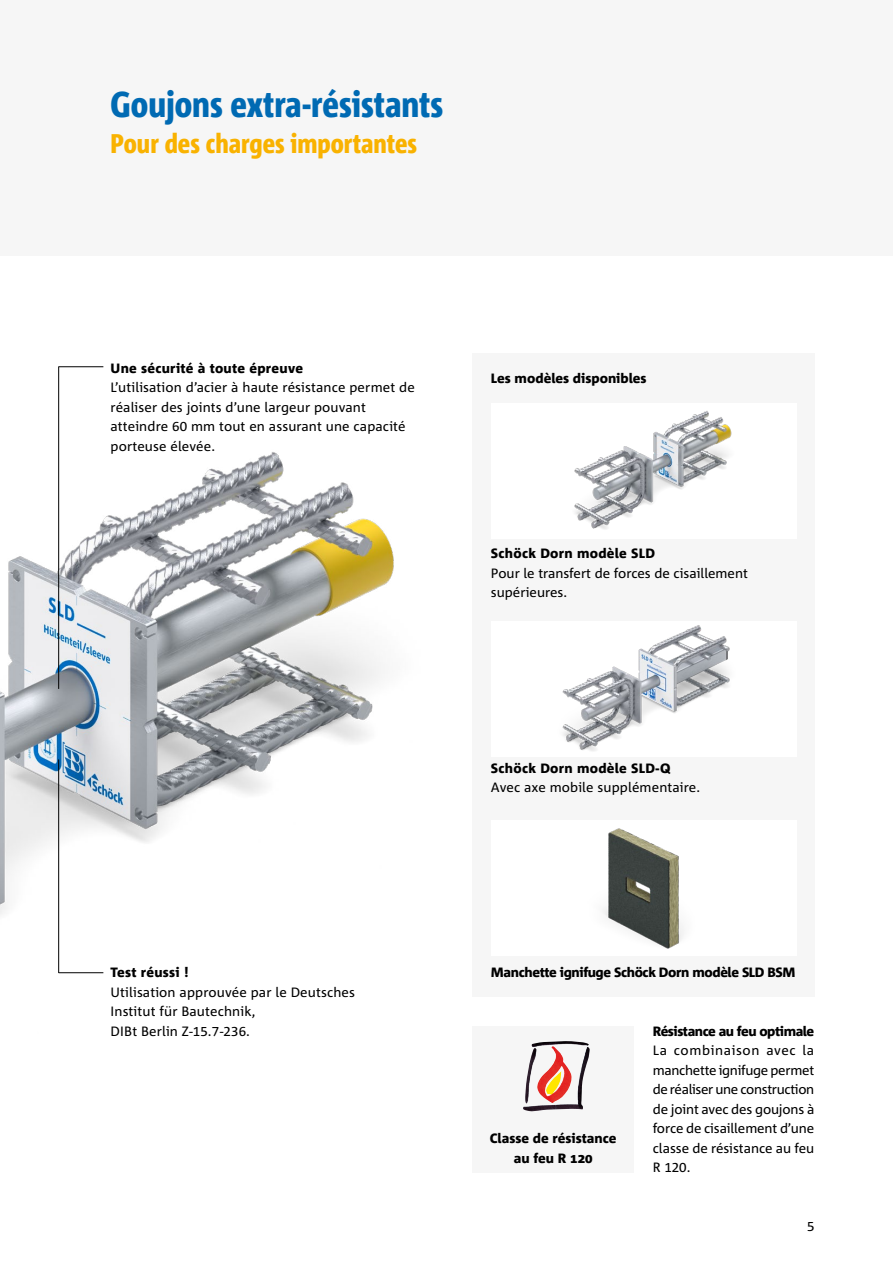
<style>
.page{position:relative;width:893px;height:1263px;background:#fff}
.page>*{position:absolute;margin:0;border:0;box-sizing:border-box;transform-origin:0 0}
.t1{font:800 condensed 36px "Corpid Schoeck";color:#006ab3}
.t2{font:800 condensed 27px "Corpid Schoeck";color:#f9b200}
.t3{font:13.5px/19.5px "Corpid Schoeck";letter-spacing:.01em;color:#000}
.t4{font:800 13.5px "Corpid Schoeck";letter-spacing:.02em;color:#000}
.t5{font:800 13.5px "Corpid Schoeck";letter-spacing:-.03em;color:#000}
.t6{font:800 13.5px/19.5px "Corpid Schoeck";color:#000;text-align:center}
</style>
<div class="page">
<img style="left:0;top:443px;width:394px;height:531px">
<div style="left:0;top:0;width:893px;height:255px;background:#f6f6f6"></div>
<div style="left:472px;top:353px;width:342px;height:643px;background:#f6f6f6"></div>
<div style="left:472px;top:1026px;width:162px;height:146px;background:#f6f6f6"></div>
<img style="left:523px;top:1041px;width:67px;height:70px">
<hr style="left:59px;top:972px;width:44px;height:1px;background:#000">
<hr style="left:59px;top:366px;width:44px;height:1px;background:#000">
<hr style="left:58px;top:759px;width:1px;height:214px;background:#000">
<hr style="left:58px;top:367px;width:1px;height:322px;background:#000">
<div style="left:491px;top:403px;width:305px;height:136px;background:#fff"></div>
<img style="left:574px;top:411px;width:158px;height:118px">
<div style="left:491px;top:621px;width:305px;height:136px;background:#fff"></div>
<img style="left:562px;top:625px;width:168px;height:126px">
<div style="left:491px;top:820px;width:305px;height:136px;background:#fff"></div>
<img style="left:603px;top:828px;width:81px;height:121px">
<h1 class="t1" style="left:111px;top:82px;width:334px">Goujons extra-résistants</h1>
<h2 class="t2" style="left:111px;top:127px;width:308px">Pour des charges importantes</h2>
<p class="t4" style="left:111px;top:360px;width:194px">Une sécurité à toute épreuve</p>
<p class="t3" style="left:111px;top:378px;width:306px">L’utilisation d’acier à haute résistance permet de réaliser des joints d’une largeur pouvant atteindre 60 mm tout en assurant une capacité porteuse élevée.</p>
<p class="t4" style="left:111px;top:964px;width:80px">Test réussi !</p>
<p class="t3" style="left:111px;top:982px;width:246px">Utilisation approuvée par le Deutsches<br>Institut für Bautechnik,<br>DIBt Berlin Z-15.7-236.</p>
<p class="t6" style="left:491px;top:368px;width:157px">Les modèles disponibles</p>
<p class="t4" style="left:491px;top:545px;width:166px">Schöck Dorn modèle SLD</p>
<p class="t3" style="left:491px;top:563px;width:258px">Pour le transfert de forces de cisaillement supérieures.</p>
<p class="t4" style="left:491px;top:759px;width:181px">Schöck Dorn modèle SLD-Q</p>
<p class="t3" style="left:491px;top:777px;width:211px">Avec axe mobile supplémentaire.</p>
<p class="t5" style="left:491px;top:964px;width:306px">Manchette ignifuge Schöck Dorn modèle SLD BSM</p>
<p class="t6" style="left:490px;top:1128px;width:128px">Classe de résistance au feu R 120</p>
<p class="t5" style="left:653px;top:1023px;width:163px">Résistance au feu optimale</p>
<p class="t3" style="left:653px;top:1041px;width:163px;text-align:justify">La combinaison avec la manchette ignifuge permet de réaliser une construction de joint avec des goujons à force de cisaillement d’une classe de résistance au feu R 120.</p>
<p class="t3" style="left:807px;top:1216px;width:9px">5</p>
</div>
